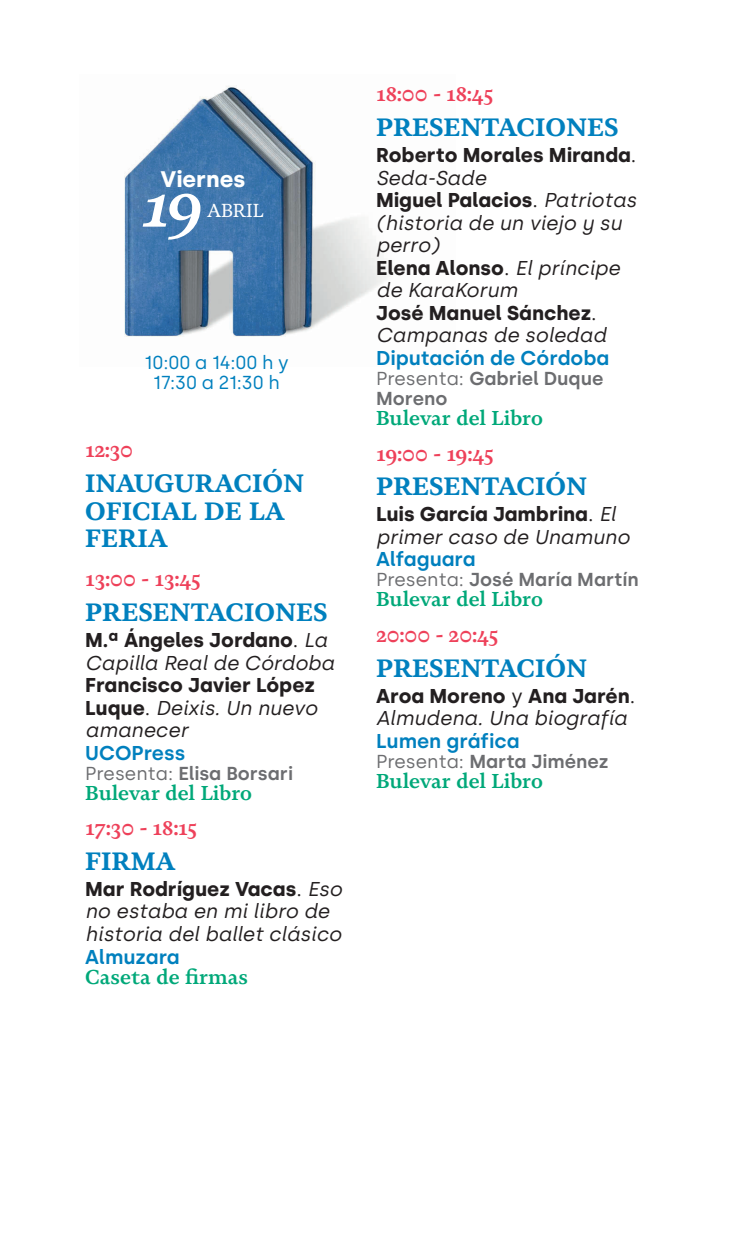
<style>
.page{position:relative;width:738px;height:1234px;background:#fff}
.page>*{position:absolute;margin:0;border:0;box-sizing:border-box;transform-origin:0 0}
.t1{font:italic 600 62.5px "Novela";color:#fff}
.t2{font:700 25px/27.5px "Novela";color:#0080be}
.t3{font:700 22.5px "Silka";color:#fff}
.t4{font:600 21.25px "Novela";letter-spacing:-.025em;color:#ee415a}
.t5{font:italic 20px/22.5px "Silka";color:#231f20}
.t6{font:600 20px "Novela";color:#00a879}
.t7{font:600 20px "Silka";color:#0080be}
.t8{font:700 20px/22.5px "Silka";color:#231f20;text-align:justify}
.t9{font:600 18.75px/20px "Silka";color:#6c6d70}
.t10{font:18.75px/20px "Silka";letter-spacing:-.025em;color:#0080be;text-align:center}
.t11{font:18.75px "Novela";letter-spacing:-.01em;color:#fff}
.s1{font-weight:700;font-style:normal}
.s2{font-style:normal}
.s3{font-weight:400}
.s4{font-weight:400;font-style:italic}
</style>
<div class="page">
<img style="left:124px;top:85px;width:264px;height:252px">
<p class="t3" style="left:160px;top:165px;width:86px">Viernes</p>
<h1 class="t1" style="left:142px;top:165px;width:64px">19</h1>
<p class="t11" style="left:207px;top:198px;width:58px">ABRIL</p>
<p class="t10" style="left:144px;top:352px;width:146px">10:00 a 14:00 h y<br>17:30 a 21:30 h</p>
<p class="t4" style="left:85px;top:436px;width:50px">12:30</p>
<p class="t2" style="left:85px;top:469px;width:220px">INAUGURACIÓN<br>OFICIAL DE LA<br>FERIA</p>
<p class="t4" style="left:85px;top:565px;width:117px">13:00 - 13:45</p>
<p class="t2" style="left:85px;top:598px;width:243px">PRESENTACIONES</p>
<p class="t5" style="left:85px;top:628px;width:250px"><span class="s1">M.ª Ángeles Jordano</span><span class="s2">.</span> La<br>Capilla Real de Córdoba</p>
<p class="t8" style="left:85px;top:673px;width:233px">Francisco Javier López Luque<span class="s3">.</span> <span class="s4">Deixis. Un nuevo amanecer</span></p>
<p class="t7" style="left:85px;top:740px;width:102px">UCOPress</p>
<p class="t9" style="left:85px;top:762px;width:209px"><span class="s3">Presenta:</span> Elisa Borsari</p>
<p class="t6" style="left:85px;top:779px;width:168px">Bulevar del Libro</p>
<p class="t4" style="left:85px;top:814px;width:113px">17:30 - 18:15</p>
<p class="t2" style="left:85px;top:846px;width:92px">FIRMA</p>
<p class="t5" style="left:85px;top:877px;width:258px"><span class="s1">Mar Rodríguez Vacas</span><span class="s2">.</span> Eso no estaba en mi libro de historia del ballet clásico</p>
<p class="t7" style="left:85px;top:944px;width:96px">Almuzara</p>
<p class="t6" style="left:85px;top:963px;width:164px">Caseta de firmas</p>
<p class="t4" style="left:376px;top:81px;width:118px">18:00 - 18:45</p>
<p class="t2" style="left:376px;top:113px;width:243px">PRESENTACIONES</p>
<p class="t5" style="left:376px;top:144px;width:262px"><span class="s1">Roberto Morales Miranda</span><span class="s2">.<br></span>Seda-Sade<br><span class="s1">Miguel Palacios</span><span class="s2">.</span> Patriotas (historia de un viejo y su perro)<br><span class="s1">Elena Alonso</span><span class="s2">.</span> El príncipe de KaraKorum<br><span class="s1">José Manuel Sánchez</span><span class="s2">.<br></span>Campanas de soledad</p>
<p class="t7" style="left:376px;top:346px;width:234px">Diputación de Córdoba</p>
<p class="t9" style="left:376px;top:368px;width:229px"><span class="s3">Presenta:</span> Gabriel Duque<br>Moreno</p>
<p class="t6" style="left:376px;top:405px;width:168px">Bulevar del Libro</p>
<p class="t4" style="left:376px;top:439px;width:119px">19:00 - 19:45</p>
<p class="t2" style="left:376px;top:472px;width:212px">PRESENTACIÓN</p>
<p class="t5" style="left:376px;top:503px;width:255px"><span class="s1">Luis García Jambrina</span><span class="s2">.</span> El primer caso de Unamuno</p>
<p class="t7" style="left:376px;top:547px;width:101px">Alfaguara</p>
<p class="t9" style="left:376px;top:569px;width:264px"><span class="s3">Presenta:</span> José María Martín</p>
<p class="t6" style="left:376px;top:586px;width:168px">Bulevar del Libro</p>
<p class="t4" style="left:376px;top:621px;width:123px">20:00 - 20:45</p>
<p class="t2" style="left:376px;top:653px;width:212px">PRESENTACIÓN</p>
<p class="t5" style="left:376px;top:684px;width:260px"><span class="s1">Aroa Moreno</span> <span class="s2">y</span> <span class="s1">Ana Jarén</span><span class="s2">.<br></span>Almudena. Una biografía</p>
<p class="t7" style="left:376px;top:728px;width:145px">Lumen gráfica</p>
<p class="t9" style="left:376px;top:750px;width:234px"><span class="s3">Presenta:</span> Marta Jiménez</p>
<p class="t6" style="left:376px;top:767px;width:168px">Bulevar del Libro</p>
</div>
